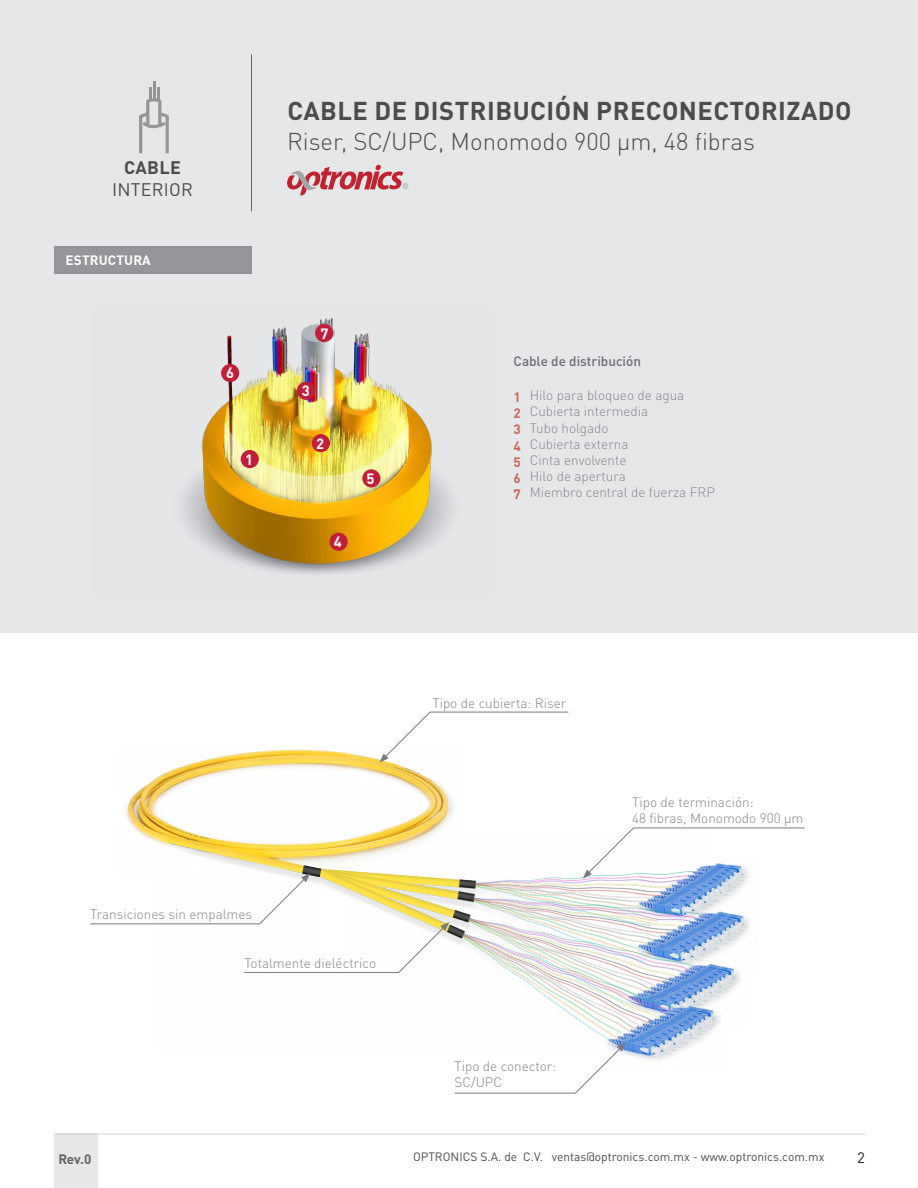
<style>
.page{position:relative;width:918px;height:1188px;background:#fff}
.page>*{position:absolute;margin:0;border:0;box-sizing:border-box;transform-origin:0 0}
.t1{font:700 25.5px "DIN Pro";letter-spacing:.02em;color:#4b4c4d}
.t2{font:300 24px "DIN Pro";color:#4b4c4d}
.t3{font:18px "DIN Pro";letter-spacing:.01em;color:#4b4c4d}
.t4{font:700 18px "DIN Pro";letter-spacing:.02em;color:#4b4c4d}
.t5{font:15px "DIN Pro";color:#231f20}
.t6{font:700 14.7px "DIN Pro";color:#fff}
.t7{font:300 13.5px/16.2px "DIN Pro";color:#818386}
.t8{font:500 13.5px "DIN Pro";color:#6c6d70}
.t9{font:700 13.5px "DIN Pro";letter-spacing:.01em;color:#fff}
.t10{font:700 13.5px/16.2px "DIN Pro";color:#ce6859;text-align:justify}
.t11{font:700 13.5px "DIN Pro";color:#636366}
.t12{font:12px "DIN Pro";color:#4b4c4d}
</style>
<div class="page">
<div style="left:0;top:0;width:918px;height:633px;background:#e6e7e9"></div>
<div style="left:54px;top:1134px;width:44px;height:54px;background:#e6e7e9"></div>
<hr style="left:251px;top:54px;width:1px;height:157px;background:#636366">
<hr style="left:55px;top:1134px;width:810px;height:1px;background:#d1d2d4">
<svg style="left:287px;top:165px;width:121px;height:30px"></svg>
<svg style="left:139px;top:81px;width:30px;height:72px"></svg>
<img style="left:126px;top:749px;width:624px;height:311px">
<div style="left:54px;top:247px;width:197px;height:27px;background:#939598"></div>
<svg style="left:454px;top:1042px;width:172px;height:52px"></svg>
<svg style="left:583px;top:827px;width:222px;height:52px"></svg>
<svg style="left:379px;top:711px;width:190px;height:52px"></svg>
<img style="left:182px;top:318px;width:271px;height:256px">
<div style="left:312px;top:434px;width:18px;height:18px;background:#c21e3c;border-radius:50%"></div>
<div style="left:241px;top:450px;width:18px;height:18px;background:#c21e3c;border-radius:50%"></div>
<div style="left:297px;top:382px;width:18px;height:18px;background:#c21e3c;border-radius:50%"></div>
<div style="left:330px;top:533px;width:18px;height:18px;background:#c21e3c;border-radius:50%"></div>
<div style="left:362px;top:469px;width:18px;height:19px;background:#c21e3c;border-radius:50%"></div>
<div style="left:221px;top:364px;width:18px;height:18px;background:#c21e3c;border-radius:50%"></div>
<div style="left:315px;top:324px;width:18px;height:18px;background:#c21e3c;border-radius:50%"></div>
<svg style="left:90px;top:873px;width:359px;height:100px"></svg>
<h3 class="t4" style="left:124px;top:153px;width:58px">CABLE</h3>
<h3 class="t3" style="left:112px;top:177px;width:82px">INTERIOR</h3>
<p class="t9" style="left:66px;top:249px;width:87px">ESTRUCTURA</p>
<p class="t6" style="left:226px;top:361px;width:10px">6</p>
<p class="t6" style="left:245px;top:447px;width:10px">1</p>
<h1 class="t1" style="left:287px;top:89px;width:566px">CABLE DE DISTRIBUCIÓN PRECONECTORIZADO</h1>
<h2 class="t2" style="left:287px;top:123px;width:469px">Riser, SC/UPC, Monomodo 900 µm, 48 fibras</h2>
<p class="t6" style="left:320px;top:321px;width:10px">7</p>
<p class="t6" style="left:302px;top:378px;width:10px">3</p>
<p class="t6" style="left:316px;top:431px;width:10px">2</p>
<p class="t6" style="left:334px;top:530px;width:10px">4</p>
<p class="t6" style="left:367px;top:466px;width:10px">5</p>
<p class="t8" style="left:514px;top:350px;width:129px">Cable de distribución</p>
<p class="t7" style="left:530px;top:386px;width:187px">Hilo para bloqueo de agua<br>Cubierta intermedia<br>Tubo holgado<br>Cubierta externa<br>Cinta envolvente<br>Hilo de apertura<br>Miembro central de fuerza FRP</p>
<p class="t10" style="left:514px;top:387px;width:9px">1<br>2<br>3<br>4<br>5<br>6<br>7</p>
<p class="t7" style="left:90px;top:905px;width:163px">Transiciones sin empalmes</p>
<p class="t7" style="left:432px;top:693px;width:135px">Tipo de cubierta: Riser</p>
<p class="t7" style="left:632px;top:792px;width:173px">Tipo de terminación:<br>48 fibras, Monomodo 900 μm</p>
<p class="t7" style="left:244px;top:954px;width:133px">Totalmente dieléctrico</p>
<p class="t7" style="left:455px;top:1057px;width:103px">Tipo de conector:<br>SC/UPC</p>
<p class="t11" style="left:58px;top:1148px;width:34px">Rev.0</p>
<p class="t12" style="left:413px;top:1149px;width:413px">OPTRONICS S.A. de C.V. ventas@optronics.com.mx - www.optronics.com.mx</p>
<p class="t5" style="left:857px;top:1148px;width:9px">2</p>
</div>
